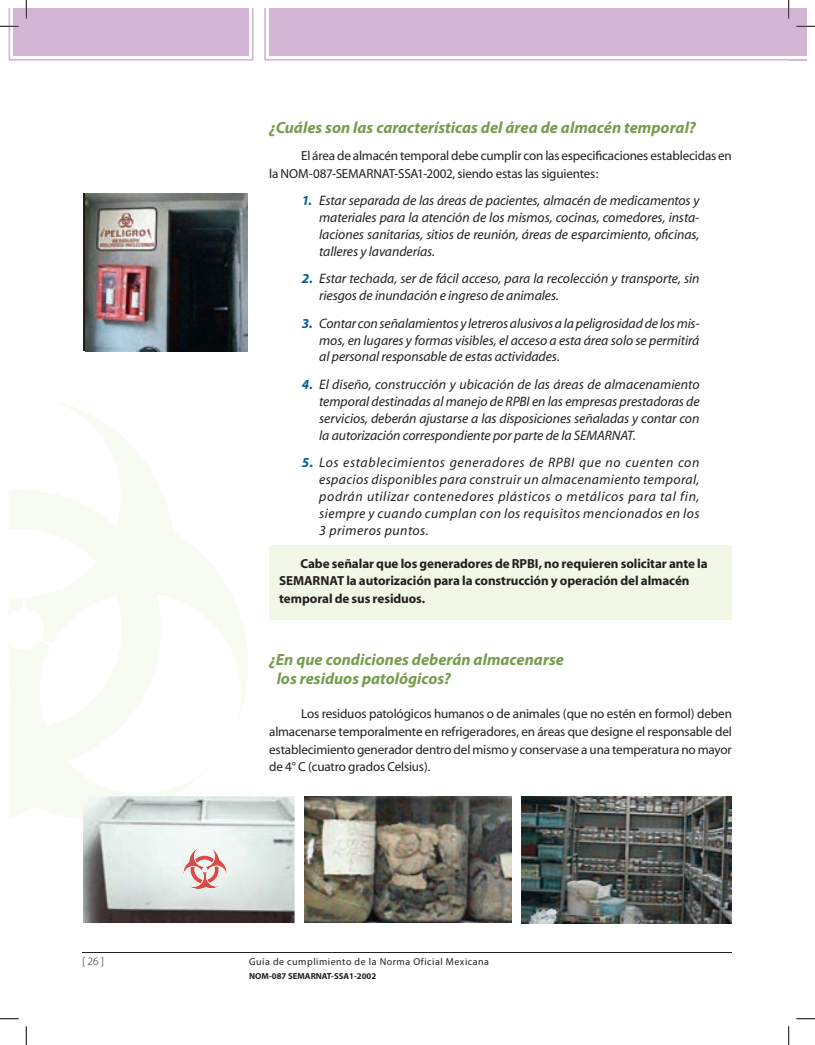
<style>
.page{position:relative;width:815px;height:1045px;background:#fff}
.page>*{position:absolute;margin:0;border:0;box-sizing:border-box;transform-origin:0 0}
.t1{font:italic 700 16.25px/19.5px "Myriad Pro";color:#769c4d}
.t2{font:italic 13.75px/16.9px "Myriad";letter-spacing:-.005em;color:#231f20;text-align:justify}
.t3{font:13.12px/17.8px "Myriad";letter-spacing:-.015em;color:#231f20}
.t4{font:700 13.12px/17.8px "Myriad";letter-spacing:-.005em;color:#231f20}
.t5{font:300 11.25px "Myriad Pro";color:#231f20}
.t6{font:10px "Myriad Pro";letter-spacing:.05em;color:#231f20}
.t7{font:700 8.75px "Myriad Pro";color:#231f20}
.s1{font-weight:700;color:#046098}
</style>
<div class="page">
<div style="left:269px;top:545px;width:462px;height:75px;background:#f2f8e7"></div>
<hr style="left:83px;top:952px;width:648px;height:1px;background:#231f20">
<svg style="left:9px;top:402px;width:239px;height:416px"></svg>
<img style="left:83px;top:796px;width:211px;height:127px">
<img style="left:182px;top:846px;width:45px;height:33px">
<img style="left:186px;top:871px;width:37px;height:18px">
<img style="left:304px;top:796px;width:207px;height:126px">
<img style="left:521px;top:796px;width:210px;height:127px">
<img style="left:85px;top:194px;width:163px;height:157px">
<svg style="left:0;top:1018px;width:19px;height:1px"></svg>
<svg style="left:796px;top:1018px;width:18px;height:1px"></svg>
<svg style="left:0;top:0;width:253px;height:61px"></svg>
<svg style="left:25px;top:1026px;width:2px;height:19px"></svg>
<svg style="left:264px;top:0;width:550px;height:61px"></svg>
<svg style="left:788px;top:1026px;width:1px;height:19px"></svg>
<p class="t1" style="left:269px;top:118px;width:428px">¿Cuáles son las características del área de almacén temporal?</p>
<p class="t3" style="left:269px;top:147px;width:464px;text-indent:32px">El área de almacén temporal debe cumplir con las especificaciones establecidas en la NOM-087-SEMARNAT-SSA1-2002, siendo estas las siguientes:</p>
<p class="t2" style="left:319px;top:193px;width:382px;text-indent:-18px"><span class="s1">1.</span> Estar separada de las áreas de pacientes, almacén de medicamentos y materiales para la atención de los mismos, cocinas, comedores, insta&shy;laciones sanitarias, sitios de reunión, áreas de esparcimiento, oficinas, talleres y lavanderías.</p>
<p class="t2" style="left:319px;top:271px;width:381px;text-indent:-18px"><span class="s1">2.</span> Estar techada, ser de fácil acceso, para la recolección y transporte, sin riesgos de inundación e ingreso de animales.</p>
<p class="t2" style="left:319px;top:315px;width:382px;text-indent:-18px"><span class="s1">3.</span> Contar con señalamientos y letreros alusivos a la peligrosidad de los mis&shy;mos, en lugares y formas visibles, el acceso a esta área solo se permitirá al personal responsable de estas actividades.</p>
<p class="t2" style="left:319px;top:376px;width:382px;text-indent:-18px"><span class="s1">4.</span> El diseño, construcción y ubicación de las áreas de almacenamiento temporal destinadas al manejo de RPBI en las empresas prestadoras de servicios, deberán ajustarse a las disposiciones señaladas y contar con la autorización correspondiente por parte de la SEMARNAT.</p>
<p class="t2" style="left:319px;top:454px;width:381px;text-indent:-18px"><span class="s1">5.</span> Los establecimientos generadores de RPBI que no cuenten con espacios disponibles para construir un almacenamiento temporal, podrán utilizar contenedores plásticos o metálicos para tal fin, siempre y cuando cumplan con los requisitos mencionados en los 3 primeros puntos.</p>
<p class="t4" style="left:279px;top:554px;width:430px;text-indent:21px">Cabe señalar que los generadores de RPBI, no requieren solicitar ante la<br>SEMARNAT la autorización para la construcción y operación del almacén temporal de sus residuos.</p>
<p class="t1" style="left:276px;top:649px;width:288px;text-indent:-8px">¿En que condiciones deberán almacenarse los residuos patológicos?</p>
<p class="t3" style="left:269px;top:705px;width:464px;text-align:justify;text-indent:32px">Los residuos patológicos humanos o de animales (que no estén en formol) deben almacenarse temporalmente en refrigeradores, en áreas que designe el responsable del establecimiento generador dentro del mismo y conservase a una temperatura no mayor de 4° C (cuatro grados Celsius).</p>
<p class="t5" style="left:82px;top:954px;width:23px">[ 26 ]</p>
<p class="t6" style="left:249px;top:955px;width:241px">Guía de cumplimiento de la Norma Oficial Mexicana</p>
<p class="t7" style="left:249px;top:970px;width:129px">NOM-087 SEMARNAT-SSA1-2002</p>
</div>
